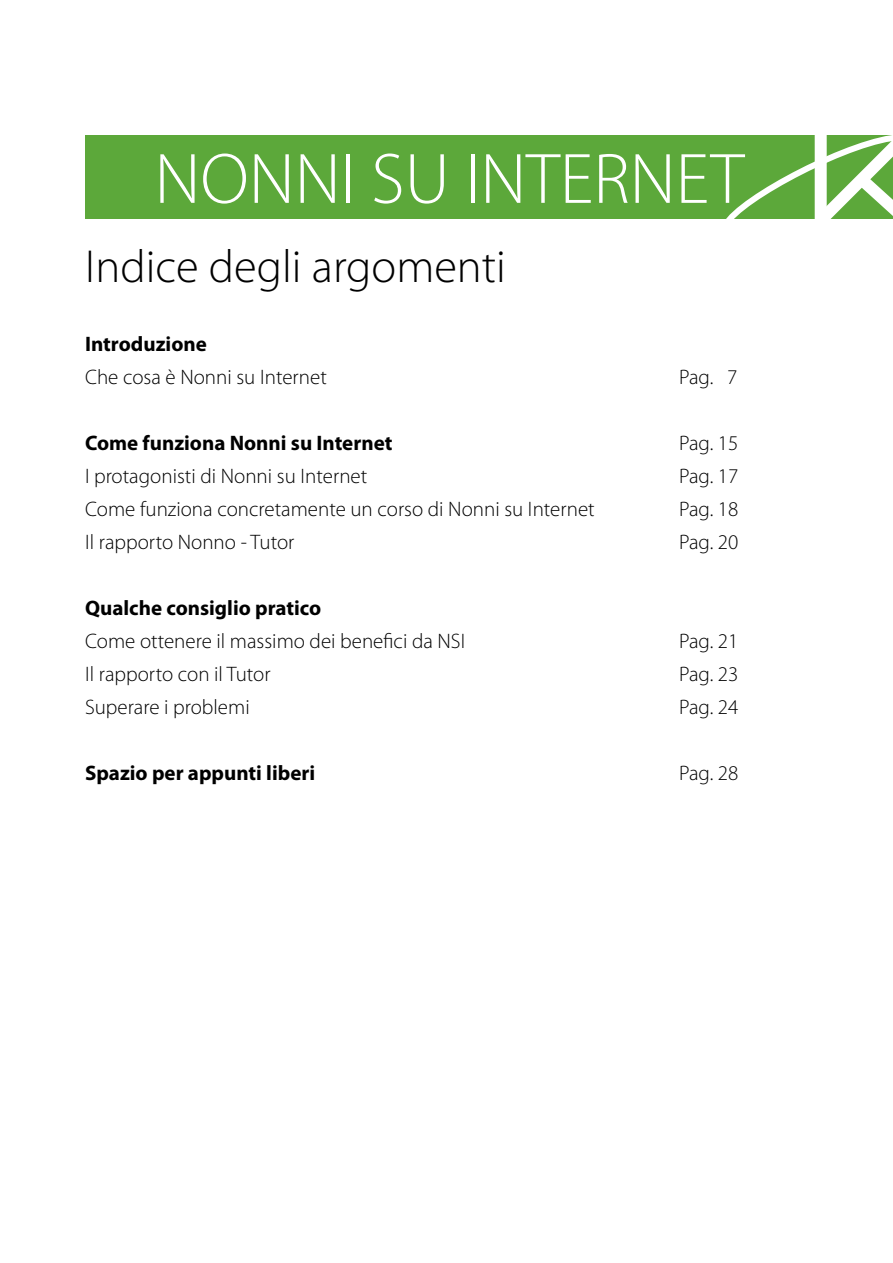
<style>
.page{position:relative;width:893px;height:1263px;background:#fff}
.page>*{position:absolute;margin:0;border:0;box-sizing:border-box;transform-origin:0 0}
.t1{font:300 72px "Myriad Pro";color:#fff}
.t2{font:300 46.5px "Myriad Pro";color:#000}
.t3{font:300 21px "Myriad Pro";color:#000}
.t4{font:700 21px "Myriad Pro";color:#000}
</style>
<div class="page">
<div style="left:85px;top:135px;width:808px;height:83px;background:#5ca83a"></div>
<svg style="left:717px;top:135px;width:176px;height:84px"></svg>
<h1 class="t1" style="left:154px;top:135px;width:591px">NONNI SU INTERNET</h1>
<h2 class="t2" style="left:85px;top:239px;width:422px">Indice degli argomenti</h2>
<p class="t4" style="left:85px;top:331px;width:123px">Introduzione</p>
<p class="t3" style="left:85px;top:365px;width:243px">Che cosa è Nonni su Internet</p>
<p class="t3" style="left:679px;top:365px;width:60px">Pag. 7</p>
<p class="t4" style="left:85px;top:430px;width:309px">Come funziona Nonni su Internet</p>
<p class="t3" style="left:679px;top:431px;width:61px">Pag. 15</p>
<p class="t3" style="left:85px;top:464px;width:284px">I protagonisti di Nonni su Internet</p>
<p class="t3" style="left:679px;top:464px;width:61px">Pag. 17</p>
<p class="t3" style="left:85px;top:497px;width:511px">Come funziona concretamente un corso di Nonni su Internet</p>
<p class="t3" style="left:679px;top:497px;width:61px">Pag. 18</p>
<p class="t3" style="left:85px;top:530px;width:211px">Il rapporto Nonno - Tutor</p>
<p class="t3" style="left:679px;top:530px;width:61px">Pag. 20</p>
<p class="t4" style="left:85px;top:595px;width:238px">Qualche consiglio pratico</p>
<p class="t3" style="left:85px;top:629px;width:382px">Come ottenere il massimo dei benefici da NSI</p>
<p class="t3" style="left:679px;top:629px;width:61px">Pag. 21</p>
<p class="t3" style="left:85px;top:662px;width:187px">Il rapporto con il Tutor</p>
<p class="t3" style="left:679px;top:662px;width:61px">Pag. 23</p>
<p class="t3" style="left:85px;top:695px;width:166px">Superare i problemi</p>
<p class="t3" style="left:679px;top:695px;width:61px">Pag. 24</p>
<p class="t4" style="left:85px;top:759px;width:232px">Spazio per appunti liberi</p>
<p class="t3" style="left:679px;top:761px;width:61px">Pag. 28</p>
</div>
